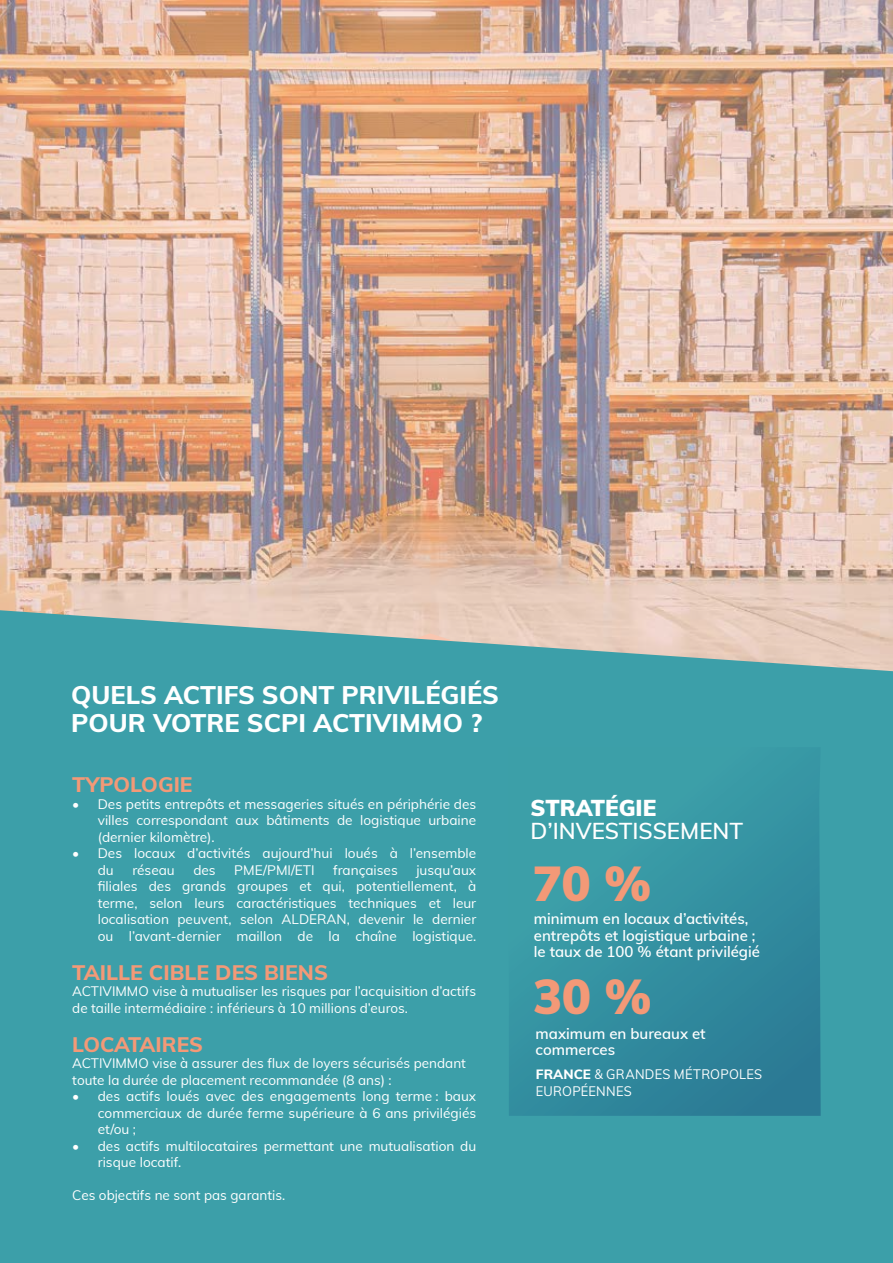
<style>
.page{position:relative;width:893px;height:1263px;background:#fff}
.page>*{position:absolute;margin:0;border:0;box-sizing:border-box;transform-origin:0 0}
.t1{font:900 48px "Muli";color:#f39977}
.t2{font:800 25.5px/28.5px "Muli";color:#fff}
.t3{font:600 22.5px "Muli";color:#fff}
.t4{font:900 22.5px "Muli";color:#fff}
.t5{font:800 21px "Muli";color:#f39977}
.t6{font:600 15px/16.5px "Muli";color:#fff}
.t7{font:13.5px/16.5px "Muli";color:#fff}
.t8{font:13.5px/16.5px "Muli";letter-spacing:.02em;color:#fff;scale:.95 1}
.s1{font-weight:800}
</style>
<div class="page">
<img style="left:0;top:0;width:893px;height:610px">
<div style="left:0;top:610px;width:893px;height:653px;background:#3c9fa9"></div>
<svg style="left:509px;top:747px;width:312px;height:369px;background:#3491a1"></svg>
<h2 class="t2" style="left:71px;top:679px;width:429px">QUELS ACTIFS SONT PRIVILÉGIÉS<br>POUR VOTRE SCPI ACTIVIMMO ?</h2>
<h3 class="t5" style="left:72px;top:769px;width:122px">TYPOLOGIE</h3>
<p class="t7" style="left:98px;top:795px;width:380px;text-align:justify;text-indent:-26px">• Des petits entrepôts et messageries situés en périphérie des villes correspondant aux bâtiments de logistique urbaine (dernier kilomètre).</p>
<p class="t7" style="left:98px;top:845px;width:380px;text-indent:-26px">• Des locaux d’activités aujourd’hui loués à l’ensemble du</p>
<p class="t7" style="left:132px;top:861px;width:44px">réseau</p>
<p class="t7" style="left:193px;top:861px;width:24px">des</p>
<p class="t7" style="left:234px;top:861px;width:82px">PME/PMI/ETI</p>
<p class="t7" style="left:333px;top:861px;width:66px">françaises</p>
<p class="t7" style="left:98px;top:861px;width:380px;text-align:justify;text-indent:319px">jusqu’aux filiales des grands groupes et qui, potentiellement, à terme, selon leurs caractéristiques techniques et leur localisation peuvent, selon ALDERAN, devenir le dernier ou l’avant-dernier maillon de la chaîne logistique.</p>
<h3 class="t5" style="left:72px;top:957px;width:257px">TAILLE CIBLE DES BIENS</h3>
<p class="t7" style="left:72px;top:983px;width:405px">ACTIVIMMO vise à mutualiser les risques par l’acquisition d’actifs de taille intermédiaire : inférieurs à 10 millions d’euros.</p>
<h3 class="t5" style="left:72px;top:1029px;width:132px">LOCATAIRES</h3>
<p class="t7" style="left:72px;top:1055px;width:395px">ACTIVIMMO vise à assurer des flux de loyers sécurisés pendant toute la durée de placement recommandée (8 ans) :</p>
<p class="t7" style="left:98px;top:1088px;width:380px;text-align:justify;text-indent:-26px">• des actifs loués avec des engagements long terme : baux commerciaux de durée ferme supérieure à 6 ans privilégiés et/ou ;</p>
<p class="t7" style="left:98px;top:1137px;width:380px;text-indent:-26px">• des actifs multilocataires permettant une mutualisation du risque locatif.</p>
<p class="t7" style="left:72px;top:1187px;width:214px">Ces objectifs ne sont pas garantis.</p>
<h3 class="t4" style="left:531px;top:791px;width:127px">STRATÉGIE</h3>
<h3 class="t3" style="left:531px;top:814px;width:214px">D’INVESTISSEMENT</h3>
<h1 class="t1" style="left:533px;top:848px;width:120px">70 %</h1>
<p class="t6" style="left:534px;top:910px;width:228px">minimum en locaux d’activités, entrepôts et logistique urbaine ; le taux de 100 % étant privilégié</p>
<h1 class="t1" style="left:533px;top:962px;width:120px">30 %</h1>
<p class="t6" style="left:536px;top:1024px;width:172px">maximum en bureaux et commerces</p>
<p class="t8" style="left:536px;top:1066px;width:240px"><span class="s1">FRANCE</span> &amp; GRANDES MÉTROPOLES<br>EUROPÉENNES</p>
</div>
